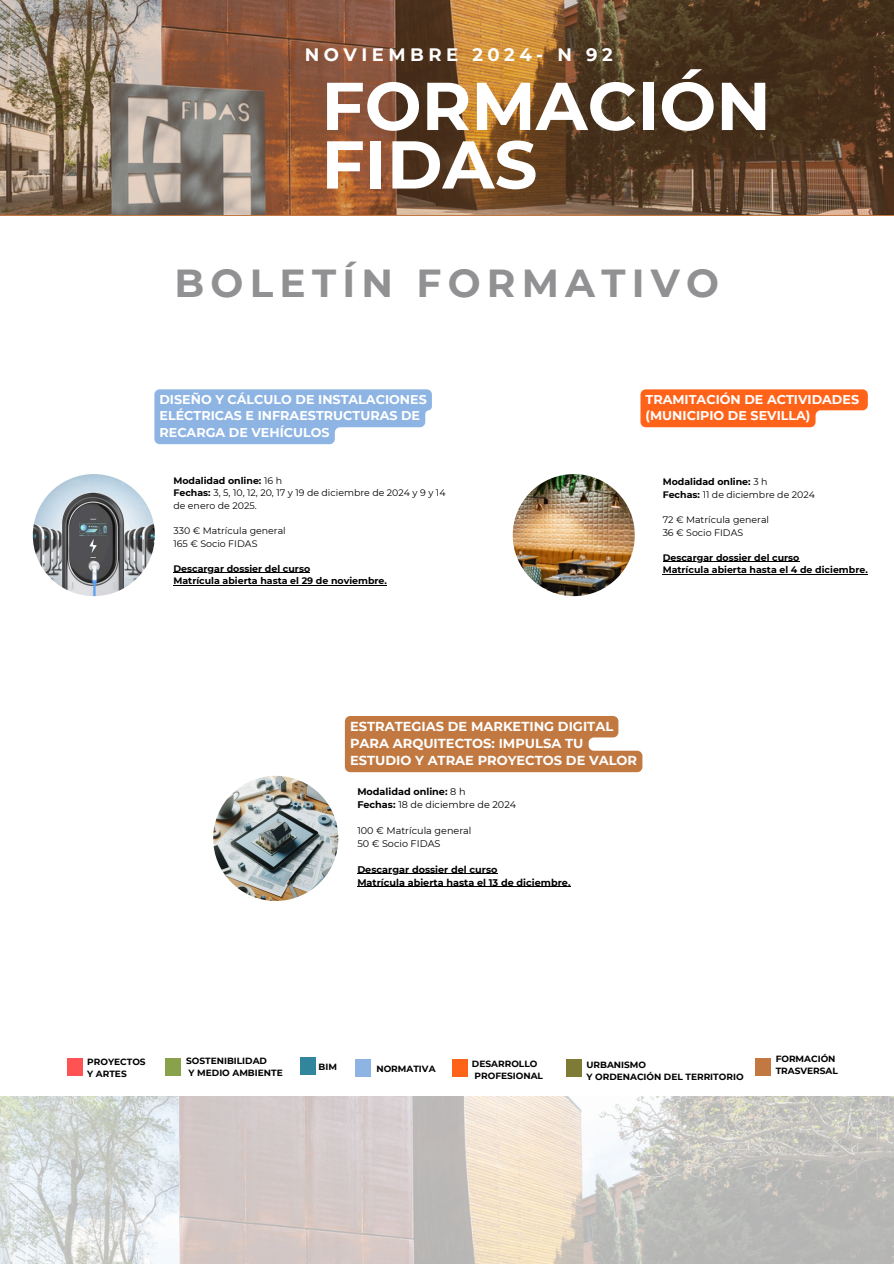
<style>
.page{position:relative;width:894px;height:1264px;background:#fff}
.page>*{position:absolute;margin:0;border:0;box-sizing:border-box;transform-origin:0 0}
.t1{font:700 67.5px/58.5px "Montserrat";color:#fff}
.t2{font:700 39px "Montserrat";letter-spacing:.16em;color:#919193}
.t3{font:700 18px "Montserrat";letter-spacing:.25em;color:#fff}
.t4{font:700 13.05px/17.4px "Montserrat";color:#fff}
.t5{font:700 12.75px/17px "Montserrat";color:#fff}
.t6{font:700 9.6px/12.9px "Montserrat";color:#000}
.t7{font:9.6px "Montserrat";color:#000}
.t8{font:700 9.45px/12.6px "Montserrat";color:#000}
.t9{font:9.45px/12.6px "Montserrat";color:#000}
.t10{font:700 9px/12px "Montserrat";color:#000}
.s1{font-weight:400}
.s2{font-weight:700}
</style>
<div class="page">
<img style="left:0;top:0;width:893px;height:215px">
<img style="left:0;top:1096px;width:893px;height:167px">
<div style="left:67px;top:1057px;width:15px;height:18px;background:#ff5353"></div>
<div style="left:166px;top:1058px;width:15px;height:17px;background:#89a14b"></div>
<div style="left:355px;top:1059px;width:15px;height:17px;background:#8eb4e3"></div>
<div style="left:300px;top:1057px;width:15px;height:18px;background:#31859c"></div>
<div style="left:452px;top:1058px;width:15px;height:18px;background:#ff6319"></div>
<div style="left:566px;top:1059px;width:15px;height:17px;background:#7d7b35"></div>
<div style="left:755px;top:1058px;width:15px;height:17px;background:#c17941"></div>
<img style="left:512px;top:474px;width:122px;height:122px;border-radius:50%">
<svg style="left:640px;top:389px;width:227px;height:38px;background:#ff7432"></svg>
<hr style="left:662px;top:561px;width:137px;height:1px;background:#000">
<hr style="left:662px;top:574px;width:205px;height:1px;background:#000">
<img style="left:33px;top:474px;width:122px;height:122px;border-radius:50%">
<svg style="left:154px;top:389px;width:278px;height:55px;background:#9bbde6"></svg>
<hr style="left:173px;top:572px;width:137px;height:1px;background:#000">
<hr style="left:173px;top:585px;width:214px;height:1px;background:#000">
<img style="left:213px;top:775px;width:125px;height:126px;border-radius:50%">
<svg style="left:345px;top:716px;width:297px;height:56px;background:#c5824f"></svg>
<hr style="left:357px;top:873px;width:140px;height:1px;background:#000">
<hr style="left:357px;top:886px;width:213px;height:1px;background:#000">
<p class="t3" style="left:304px;top:44px;width:309px">NOVIEMBRE 2024- N 92</p>
<p class="t1" style="left:321px;top:77px;width:451px">FORMACIÓN<br>FIDAS</p>
<h6 class="t2" style="left:174px;top:259px;width:546px">BOLETÍN FORMATIVO</h6>
<h4 class="t5" style="left:159px;top:390px;width:269px">DISEÑO Y CÁLCULO DE INSTALACIONES<br>ELÉCTRICAS E INFRAESTRUCTURAS DE<br>RECARGA DE VEHÍCULOS</h4>
<p class="t8" style="left:173px;top:474px;width:110px">Modalidad online: <span class="s1">16 h</span></p>
<p class="t9" style="left:173px;top:486px;width:273px"><span class="s2">Fechas:</span> 3, 5, 10, 12, 20, 17 y 19 de diciembre de 2024 y 9 y 14 de enero de 2025.</p>
<p class="t9" style="left:173px;top:524px;width:114px">330 € Matrícula general</p>
<p class="t9" style="left:173px;top:537px;width:85px">165 € Socio FIDAS</p>
<h6 class="t8" style="left:173px;top:562px;width:215px">Descargar dossier del curso<br>Matrícula abierta hasta el 29 de noviembre.</h6>
<p class="t5" style="left:645px;top:390px;width:215px">TRAMITACIÓN DE ACTIVIDADES (MUNICIPIO DE SEVILLA)</p>
<p class="t8" style="left:662px;top:475px;width:106px">Modalidad online: <span class="s1">3 h</span></p>
<p class="t9" style="left:662px;top:488px;width:154px"><span class="s2">Fechas:</span> 11 de diciembre de 2024</p>
<p class="t9" style="left:662px;top:513px;width:108px">72 € Matrícula general</p>
<p class="t9" style="left:662px;top:526px;width:82px">36 € Socio FIDAS</p>
<h6 class="t8" style="left:662px;top:551px;width:207px">Descargar dossier del curso<br>Matrícula abierta hasta el 4 de diciembre.</h6>
<h5 class="t4" style="left:350px;top:717px;width:288px">ESTRATEGIAS DE MARKETING DIGITAL<br>PARA ARQUITECTOS: IMPULSA TU<br>ESTUDIO Y ATRAE PROYECTOS DE VALOR</h5>
<h5 class="t6" style="left:357px;top:785px;width:110px">Modalidad online: <span class="s1">8 h</span></h5>
<h5 class="t7" style="left:357px;top:799px;width:160px"><span class="s2">Fechas:</span> 18 de diciembre de 2024</h5>
<h5 class="t7" style="left:357px;top:824px;width:116px">100 € Matrícula general</h5>
<h5 class="t7" style="left:357px;top:837px;width:85px">50 € Socio FIDAS</h5>
<h5 class="t6" style="left:357px;top:862px;width:215px">Descargar dossier del curso<br>Matrícula abierta hasta el 13 de diciembre.</h5>
<h3 class="t10" style="left:87px;top:1055px;width:60px">PROYECTOS<br>Y ARTES</h3>
<h1 class="t10" style="left:186px;top:1055px;width:98px">SOSTENIBILIDAD<br>Y MEDIO AMBIENTE</h1>
<h4 class="t10" style="left:318px;top:1061px;width:20px">BIM</h4>
<h2 class="t10" style="left:376px;top:1062px;width:61px">NORMATIVA</h2>
<p class="t10" style="left:472px;top:1057px;width:73px">DESARROLLO<br>PROFESIONAL</p>
<p class="t10" style="left:586px;top:1058px;width:159px">URBANISMO<br>Y ORDENACIÓN DEL TERRITORIO</p>
<p class="t10" style="left:775px;top:1053px;width:64px">FORMACIÓN<br>TRASVERSAL</p>
</div>
